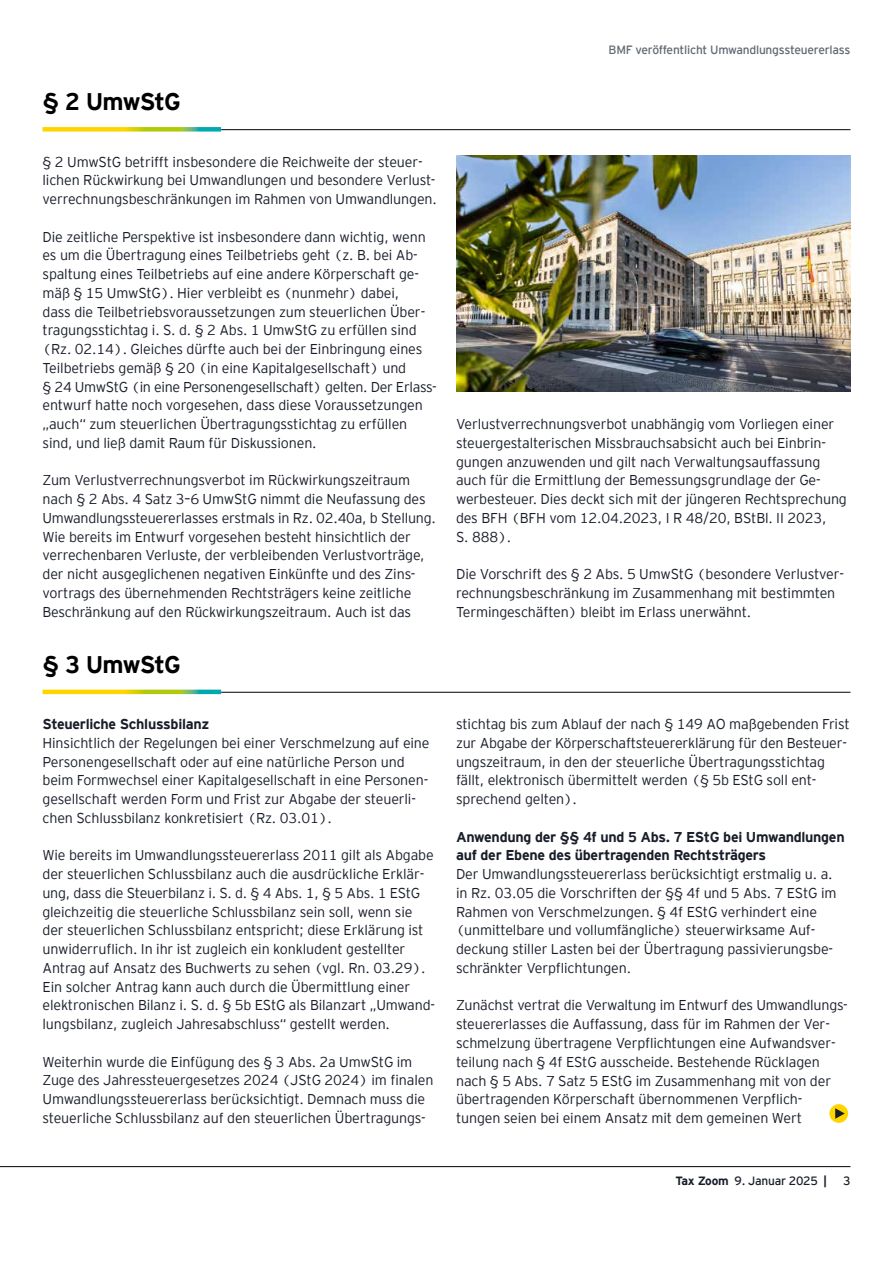
<style>
.page{position:relative;width:893px;height:1263px;background:#fff}
.page>*{position:absolute;margin:0;border:0;box-sizing:border-box;transform-origin:0 0}
.t1{font:700 24px "EY Interstate";letter-spacing:-.035em;color:#000}
.t2{font:300 14.25px/18.8px "EY Interstate";letter-spacing:-.01em;color:#181d29}
.t3{font:700 14.25px/18.8px "EY Interstate";letter-spacing:-.02em;color:#181d29}
.t4{font:12px "EY Interstate";letter-spacing:-.02em;color:#606973}
.t5{font:12px "EY Interstate";letter-spacing:-.02em;color:#181d29}
.s1{font-weight:700}
</style>
<div class="page">
<hr style="left:0;top:1166px;width:850px;height:1px;background:#000">
<hr style="left:221px;top:129px;width:629px;height:1px;background:#000">
<svg style="left:43px;top:127px;width:178px;height:5px"></svg>
<img style="left:456px;top:156px;width:394px;height:236px">
<hr style="left:221px;top:692px;width:629px;height:1px;background:#000">
<svg style="left:43px;top:690px;width:178px;height:4px"></svg>
<div style="left:829px;top:1104px;width:19px;height:19px;background:#ffd500;border-radius:50%"></div>
<svg style="left:835px;top:1108px;width:10px;height:11px"></svg>
<h1 class="t1" style="left:43px;top:84px;width:140px">§ 2 UmwStG</h1>
<p class="t2" style="left:43px;top:151px;width:396px">§ 2 UmwStG betrifft insbesondere die Reichweite der steuer&shy;lichen Rückwirkung bei Umwandlungen und besondere Verlust&shy;verrechnungsbeschränkungen im Rahmen von Umwandlungen.</p>
<p class="t2" style="left:43px;top:226px;width:396px">Die zeitliche Perspektive ist insbesondere dann wichtig, wenn es um die Übertragung eines Teilbetriebs geht (z. B. bei Ab&shy;spaltung eines Teilbetriebs auf eine andere Körperschaft ge&shy;mäß § 15 UmwStG). Hier verbleibt es (nunmehr) dabei,<br>dass die Teilbetriebsvoraussetzungen zum steuerlichen Über&shy;tragungsstichtag i. S. d. § 2 Abs. 1 UmwStG zu erfüllen sind (Rz. 02.14). Gleiches dürfte auch bei der Einbringung eines Teilbetriebs gemäß § 20 (in eine Kapitalgesellschaft) und<br>§ 24 UmwStG (in eine Personengesellschaft) gelten. Der Erlass&shy;entwurf hatte noch vorgesehen, dass diese Voraussetzungen „auch“ zum steuerlichen Übertragungsstichtag zu erfüllen sind, und ließ damit Raum für Diskussionen.</p>
<p class="t2" style="left:43px;top:470px;width:395px">Zum Verlustverrechnungsverbot im Rückwirkungszeitraum nach § 2 Abs. 4 Satz 3–6 UmwStG nimmt die Neufassung des Umwandlungssteuererlasses erstmals in Rz. 02.40a, b Stellung.<br>Wie bereits im Entwurf vorgesehen besteht hinsichtlich der verrechenbaren Verluste, der verbleibenden Verlustvorträge, der nicht ausgeglichenen negativen Einkünfte und des Zins&shy;vortrags des übernehmenden Rechtsträgers keine zeitliche Beschränkung auf den Rückwirkungszeitraum. Auch ist das</p>
<h1 class="t1" style="left:43px;top:647px;width:140px">§ 3 UmwStG</h1>
<p class="t3" style="left:43px;top:714px;width:168px">Steuerliche Schlussbilanz</p>
<p class="t2" style="left:43px;top:733px;width:389px">Hinsichtlich der Regelungen bei einer Verschmelzung auf eine Personengesellschaft oder auf eine natürliche Person und beim Formwechsel einer Kapitalgesellschaft in eine Personen&shy;gesellschaft werden Form und Frist zur Abgabe der steuerli&shy;chen Schlussbilanz konkretisiert (Rz. 03.01).</p>
<p class="t2" style="left:43px;top:845px;width:394px">Wie bereits im Umwandlungssteuererlass 2011 gilt als Abgabe der steuerlichen Schlussbilanz auch die ausdrückliche Erklär&shy;ung, dass die Steuerbilanz i. S. d. § 4 Abs. 1, § 5 Abs. 1 EStG gleichzeitig die steuerliche Schlussbilanz sein soll, wenn sie der steuerlichen Schlussbilanz entspricht; diese Erklärung ist unwiderruflich. In ihr ist zugleich ein konkludent gestellter Antrag auf Ansatz des Buchwerts zu sehen (vgl. Rn. 03.29).<br>Ein solcher Antrag kann auch durch die Übermittlung einer elektronischen Bilanz i. S. d. § 5b EStG als Bilanzart „Umwand&shy;lungsbilanz, zugleich Jahresabschluss“ gestellt werden.</p>
<p class="t2" style="left:43px;top:1051px;width:392px">Weiterhin wurde die Einfügung des § 3 Abs. 2a UmwStG im Zuge des Jahressteuergesetzes 2024 (JStG 2024) im finalen Umwandlungssteuererlass berücksichtigt. Demnach muss die steuerliche Schlussbilanz auf den steuerlichen Übertragungs-</p>
<p class="t4" style="left:608px;top:41px;width:243px">BMF veröffentlicht Umwandlungssteuererlass</p>
<p class="t2" style="left:456px;top:414px;width:392px">Verlustverrechnungsverbot unabhängig vom Vorliegen einer steuergestalterischen Missbrauchsabsicht auch bei Einbrin&shy;gungen anzuwenden und gilt nach Verwaltungsauffassung auch für die Ermittlung der Bemessungsgrundlage der Ge&shy;werbesteuer. Dies deckt sich mit der jüngeren Rechtsprechung des BFH (BFH vom 12.04.2023, I R 48/20, BStBl. II 2023,<br>S. 888).</p>
<p class="t2" style="left:456px;top:564px;width:389px">Die Vorschrift des § 2 Abs. 5 UmwStG (besondere Verlustver&shy;rechnungsbeschränkung im Zusammenhang mit bestimmten<br>Termingeschäften) bleibt im Erlass unerwähnt.</p>
<p class="t2" style="left:456px;top:714px;width:395px">stichtag bis zum Ablauf der nach § 149 AO maßgebenden Frist zur Abgabe der Körperschaftsteuererklärung für den Besteuer&shy;ungszeitraum, in den der steuerliche Übertragungsstichtag fällt, elektronisch übermittelt werden (§ 5b EStG soll ent&shy;sprechend gelten).</p>
<p class="t3" style="left:456px;top:826px;width:390px">Anwendung der §§ 4f und 5 Abs. 7 EStG bei Umwandlungen auf der Ebene des übertragenden Rechtsträgers</p>
<p class="t2" style="left:456px;top:864px;width:382px">Der Umwandlungssteuererlass berücksichtigt erstmalig u. a. in Rz. 03.05 die Vorschriften der §§ 4f und 5 Abs. 7 EStG im Rahmen von Verschmelzungen. § 4f EStG verhindert eine (unmittelbare und vollumfängliche) steuerwirksame Auf&shy;deckung stiller Lasten bei der Übertragung passivierungsbe&shy;schränkter Verpflichtungen.</p>
<p class="t2" style="left:456px;top:995px;width:393px">Zunächst vertrat die Verwaltung im Entwurf des Umwandlungs&shy;steuererlasses die Auffassung, dass für im Rahmen der Ver&shy;schmelzung übertragene Verpflichtungen eine Aufwandsver&shy;teilung nach § 4f EStG ausscheide. Bestehende Rücklagen nach § 5 Abs. 7 Satz 5 EStG im Zusammenhang mit von der übertragenden Körperschaft übernommenen Verpflich&shy;tungen seien bei einem Ansatz mit dem gemeinen Wert</p>
<p class="t5" style="left:675px;top:1172px;width:153px"><span class="s1">Tax Zoom</span> 9. Januar 2025 <span class="s1">|</span></p>
<p class="t5" style="left:843px;top:1172px;width:9px">3</p>
</div>
